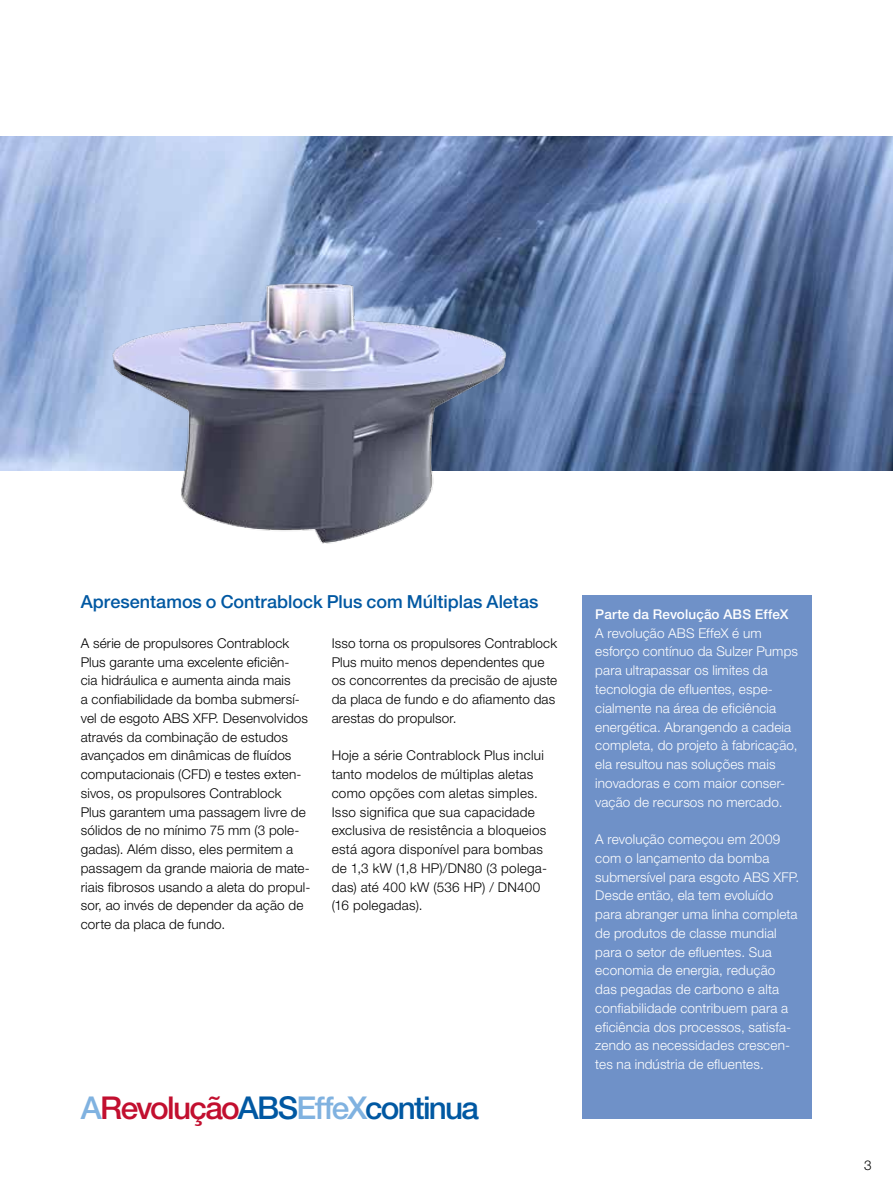
<style>
.page{position:relative;width:893px;height:1191px;background:#fff}
.page>*{position:absolute;margin:0;border:0;box-sizing:border-box;transform-origin:0 0}
.t1{font:500 31.5px "Helvetica Neue LT Pro";letter-spacing:-.055em;color:#0058a2}
.t2{font:500 18px "Helvetica Neue LT Pro";color:#0058a2}
.t3{font:300 13.5px/18.8px "Helvetica Neue LT Pro";letter-spacing:.01em;color:#000}
.t4{font:300 13.5px/18.8px "Helvetica Neue LT Pro";letter-spacing:.01em;color:#fff}
.t5{font:500 13.5px "Helvetica Neue LT Pro";letter-spacing:.01em;color:#fff}
.s1{color:#80b2e0}
.s2{color:#c20f2f}
</style>
<div class="page">
<div style="left:583px;top:595px;width:229px;height:523px;background:#6f91c8"></div>
<img style="left:0;top:136px;width:893px;height:334px">
<img style="left:85px;top:252px;width:451px;height:292px">
<h2 class="t2" style="left:81px;top:591px;width:459px">Apresentamos o Contrablock Plus com Múltiplas Aletas</h2>
<p class="t3" style="left:81px;top:633px;width:231px">A série de propulsores Contrablock Plus garante uma excelente eficiên-<br>cia hidráulica e aumenta ainda mais<br>a confiabilidade da bomba submersí&shy;vel de esgoto ABS XFP. Desenvolvidos através da combinação de estudos avançados em dinâmicas de fluídos computacionais (CFD) e testes exten&shy;sivos, os propulsores Contrablock<br>Plus garantem uma passagem livre de sólidos de no mínimo 75 mm (3 pole&shy;gadas). Além disso, eles permitem a passagem da grande maioria de mate&shy;riais fibrosos usando a aleta do propul&shy;sor, ao invés de depender da ação de corte da placa de fundo.</p>
<p class="t3" style="left:332px;top:633px;width:227px">Isso torna os propulsores Contrablock Plus muito menos dependentes que os concorrentes da precisão de ajuste da placa de fundo e do afiamento das arestas do propulsor.</p>
<p class="t3" style="left:332px;top:746px;width:217px">Hoje a série Contrablock Plus inclui tanto modelos de múltiplas aletas como opções com aletas simples.<br>Isso significa que sua capacidade exclusiva de resistência a bloqueios está agora disponível para bombas de 1,3 kW (1,8 HP)/DN80 (3 polega&shy;das) até 400 kW (536 HP) / DN400 (16 polegadas).</p>
<h1 class="t1" style="left:81px;top:1088px;width:400px"><span class="s1">A</span><span class="s2">Revolução</span>ABS<span class="s1">EffeX</span>continua</h1>
<p class="t5" style="left:595px;top:606px;width:195px">Parte da Revolução ABS EffeX</p>
<p class="t4" style="left:595px;top:623px;width:204px">A revolução ABS EffeX é um esforço contínuo da Sulzer Pumps para ultrapassar os limites da tecnologia de efluentes, espe&shy;cialmente na área de eficiência energética. Abrangendo a cadeia completa, do projeto à fabricação, ela resultou nas soluções mais inovadoras e com maior conser&shy;vação de recursos no mercado.</p>
<p class="t4" style="left:595px;top:829px;width:205px">A revolução começou em 2009 com o lançamento da bomba submersível para esgoto ABS XFP.<br>Desde então, ela tem evoluído para abranger uma linha completa de produtos de classe mundial para o setor de efluentes. Sua economia de energia, redução das pegadas de carbono e alta confiabilidade contribuem para a eficiência dos processos, satisfa&shy;zendo as necessidades crescen&shy;tes na indústria de efluentes.</p>
<p class="t3" style="left:864px;top:1155px;width:9px">3</p>
</div>
